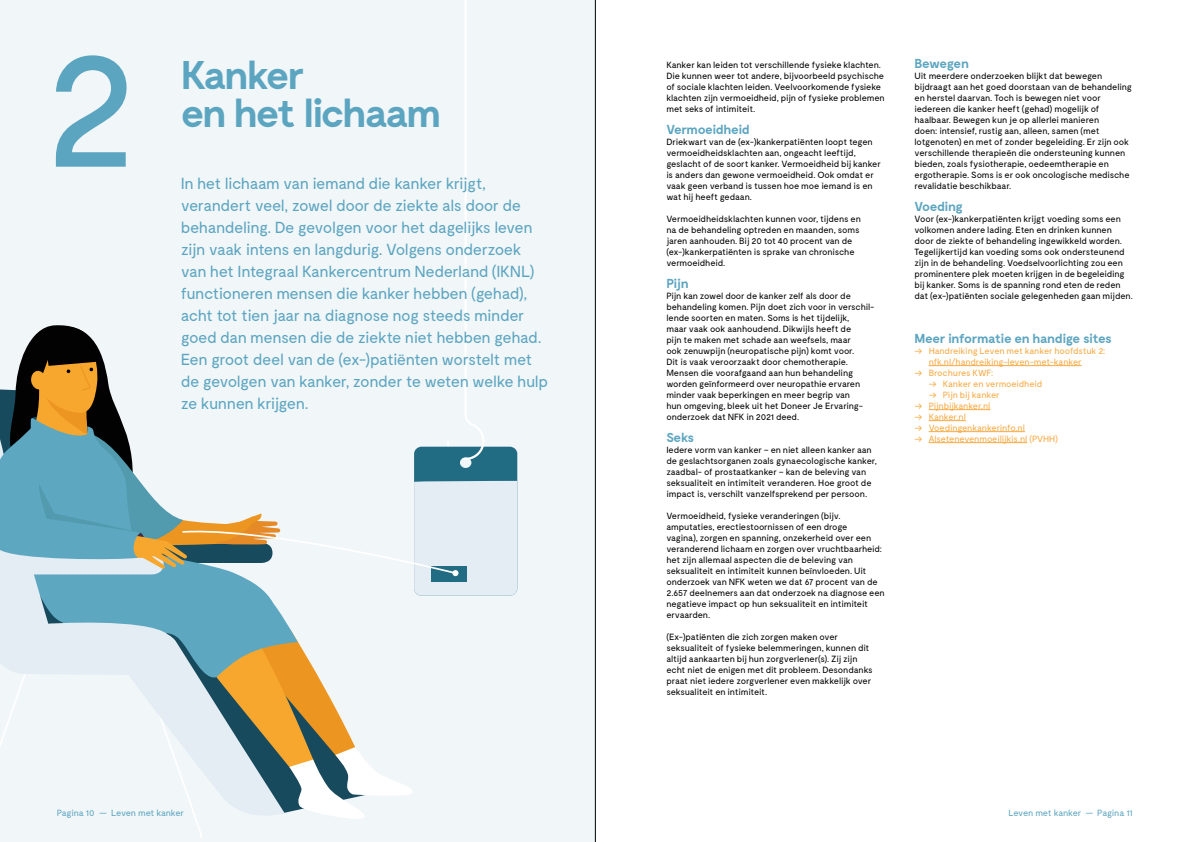
<style>
.page{position:relative;width:1191px;height:842px;background:#fff}
.page>*{position:absolute;margin:0;border:0;box-sizing:border-box;transform-origin:0 0}
.t1{font:172.3px "Moderat";color:#5ca5c0}
.t2{font:700 40px/38px "Moderat";letter-spacing:-.055em;color:#5ca5c0}
.t3{font:16px/22px "Moderat";letter-spacing:-.03em;color:#5ca5c0}
.t4{font:700 13px "Moderat";letter-spacing:-.03em;color:#5ca5c0}
.t5{font:9px/11px "Moderat";letter-spacing:-.015em;color:#000}
.t6{font:9px "Moderat";letter-spacing:-.015em;color:#f7a941}
.t7{font:9px "Moderat";letter-spacing:-.03em;color:#5ca5c0}
</style>
<div class="page">
<div style="left:0;top:0;width:595px;height:842px;background:#f1f6f9"></div>
<svg style="left:197px;top:642px;width:215px;height:196px"></svg>
<svg style="left:0;top:596px;width:285px;height:229px"></svg>
<svg style="left:0;top:0;width:517px;height:596px"></svg>
<hr style="left:928px;top:365px;width:153px;height:1px;background:#f7a941">
<hr style="left:928px;top:409px;width:62px;height:1px;background:#f7a941">
<hr style="left:928px;top:420px;width:38px;height:1px;background:#f7a941">
<hr style="left:928px;top:431px;width:97px;height:1px;background:#f7a941">
<hr style="left:928px;top:442px;width:99px;height:1px;background:#f7a941">
<hr style="left:595px;top:0;width:1px;height:842px;background:#000">
<h1 class="t1" style="left:42px;top:10px;width:100px">2</h1>
<h2 class="t2" style="left:181px;top:57px;width:262px">Kanker<br>en het lichaam</h2>
<p class="t3" style="left:181px;top:173px;width:369px">In het lichaam van iemand die kanker krijgt, verandert veel, zowel door de ziekte als door de behandeling. De gevolgen voor het dagelijks leven zijn vaak intens en langdurig. Volgens onderzoek van het Integraal Kankercentrum Nederland (IKNL) functioneren mensen die kanker hebben (gehad), acht tot tien jaar na diagnose nog steeds minder goed dan mensen die de ziekte niet hebben gehad.<br>Een groot deel van de (ex-)patiënten worstelt met de gevolgen van kanker, zonder te weten welke hulp ze kunnen krijgen.</p>
<p class="t5" style="left:666px;top:59px;width:220px">Kanker kan leiden tot verschillende fysieke klachten.<br>Die kunnen weer tot andere, bijvoorbeeld psychische of sociale klachten leiden. Veelvoorkomende fysieke klachten zijn vermoeidheid, pijn of fysieke problemen met seks of intimiteit.</p>
<h3 class="t4" style="left:666px;top:122px;width:85px">Vermoeidheid</h3>
<p class="t5" style="left:666px;top:136px;width:216px">Driekwart van de (ex-)kankerpatiënten loopt tegen vermoeidheidsklachten aan, ongeacht leeftijd, geslacht of de soort kanker. Vermoeidheid bij kanker is anders dan gewone vermoeidheid. Ook omdat er vaak geen verband is tussen hoe moe iemand is en wat hij heeft gedaan.</p>
<p class="t5" style="left:666px;top:213px;width:196px">Vermoeidheidsklachten kunnen voor, tijdens en na de behandeling optreden en maanden, soms jaren aanhouden. Bij 20 tot 40 procent van de (ex-)kankerpatiënten is sprake van chronische vermoeidheid.</p>
<h3 class="t4" style="left:666px;top:276px;width:24px">Pijn</h3>
<p class="t5" style="left:666px;top:290px;width:209px">Pijn kan zowel door de kanker zelf als door de behandeling komen. Pijn doet zich voor in verschil&shy;lende soorten en maten. Soms is het tijdelijk,<br>maar vaak ook aanhoudend. Dikwijls heeft de<br>pijn te maken met schade aan weefsels, maar<br>ook zenuwpijn (neuropatische pijn) komt voor.<br>Dit is vaak veroorzaakt door chemotherapie.<br>Mensen die voorafgaand aan hun behandeling worden geïnformeerd over neuropathie ervaren minder vaak beperkingen en meer begrip van<br>hun omgeving, bleek uit het Doneer Je Ervaring&shy;onderzoek dat NFK in 2021 deed.</p>
<h3 class="t4" style="left:666px;top:430px;width:29px">Seks</h3>
<p class="t5" style="left:666px;top:444px;width:212px">Iedere vorm van kanker – en niet alleen kanker aan de geslachtsorganen zoals gynaecologische kanker, zaadbal- of prostaatkanker – kan de beleving van seksualiteit en intimiteit veranderen. Hoe groot de impact is, verschilt vanzelfsprekend per persoon.</p>
<p class="t5" style="left:666px;top:510px;width:220px">Vermoeidheid, fysieke veranderingen (bijv. amputaties, erectiestoornissen of een droge<br>vagina), zorgen en spanning, onzekerheid over een veranderend lichaam en zorgen over vruchtbaarheid: het zijn allemaal aspecten die de beleving van seksualiteit en intimiteit kunnen beïnvloeden. Uit onderzoek van NFK weten we dat 67 procent van de 2.657 deelnemers aan dat onderzoek na diagnose een negatieve impact op hun seksualiteit en intimiteit ervaarden.</p>
<p class="t5" style="left:666px;top:631px;width:208px">(Ex-)patiënten die zich zorgen maken over seksualiteit of fysieke belemmeringen, kunnen dit altijd aankaarten bij hun zorgverlener(s). Zij zijn echt niet de enigen met dit probleem. Desondanks praat niet iedere zorgverlener even makkelijk over seksualiteit en intimiteit.</p>
<h3 class="t4" style="left:914px;top:56px;width:56px">Bewegen</h3>
<p class="t5" style="left:914px;top:70px;width:219px">Uit meerdere onderzoeken blijkt dat bewegen bijdraagt aan het goed doorstaan van de behandeling en herstel daarvan. Toch is bewegen niet voor iedereen die kanker heeft (gehad) mogelijk of haalbaar. Bewegen kun je op allerlei manieren<br>doen: intensief, rustig aan, alleen, samen (met lotgenoten) en met of zonder begeleiding. Er zijn ook verschillende therapieën die ondersteuning kunnen bieden, zoals fysiotherapie, oedeemtherapie en ergotherapie. Soms is er ook oncologische medische revalidatie beschikbaar.</p>
<h3 class="t4" style="left:914px;top:199px;width:50px">Voeding</h3>
<p class="t5" style="left:914px;top:213px;width:220px">Voor (ex-)kankerpatiënten krijgt voeding soms een volkomen andere lading. Eten en drinken kunnen door de ziekte of behandeling ingewikkeld worden.<br>Tegelijkertijd kan voeding soms ook ondersteunend zijn in de behandeling. Voedselvoorlichting zou een prominentere plek moeten krijgen in de begeleiding bij kanker. Soms is de spanning rond eten de reden dat (ex-)patiënten sociale gelegenheden gaan mijden.</p>
<h3 class="t4" style="left:914px;top:331px;width:199px">Meer informatie en handige sites</h3>
<p class="t6" style="left:914px;top:346px;width:192px">-&gt; Handreiking Leven met kanker hoofdstuk 2:</p>
<p class="t6" style="left:928px;top:357px;width:154px">nfk.nl/handreiking-leven-met-kanker</p>
<p class="t6" style="left:914px;top:368px;width:80px">-&gt; Brochures KWF:</p>
<p class="t6" style="left:928px;top:379px;width:115px">-&gt; Kanker en vermoeidheid</p>
<p class="t6" style="left:928px;top:390px;width:72px">-&gt; Pijn bij kanker</p>
<p class="t6" style="left:914px;top:401px;width:77px">-&gt; Pijnbijkanker.nl</p>
<p class="t6" style="left:914px;top:412px;width:53px">-&gt; Kanker.nl</p>
<p class="t6" style="left:914px;top:422px;width:112px">-&gt; Voedingenkankerinfo.nl</p>
<p class="t6" style="left:914px;top:433px;width:145px">-&gt; Alsetenevenmoeilijkis.nl (PVHH)</p>
<p class="t7" style="left:57px;top:808px;width:129px">Pagina 10 — Leven met kanker</p>
<p class="t7" style="left:1008px;top:808px;width:126px">Leven met kanker — Pagina 11</p>
</div>
